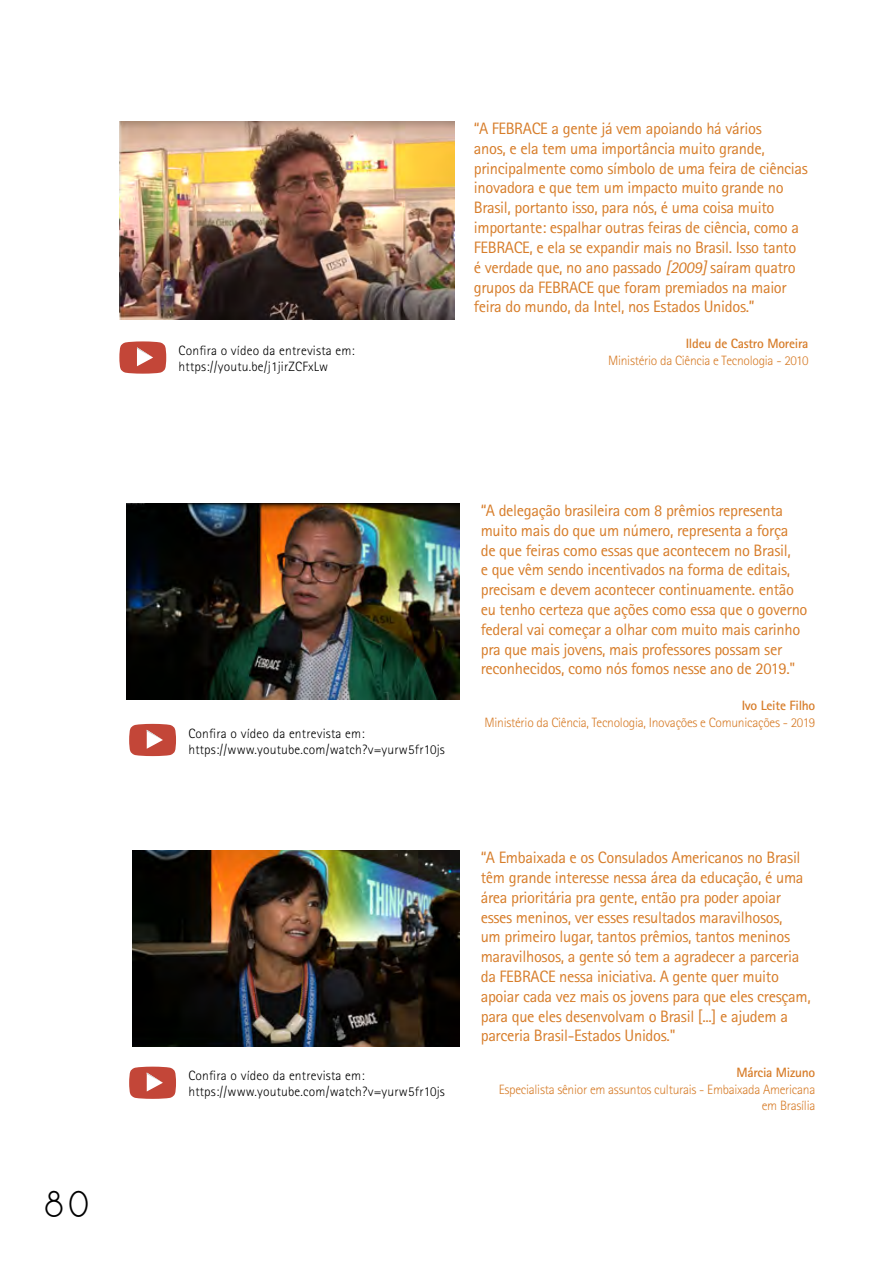
<style>
.page{position:relative;width:893px;height:1263px;background:#fff}
.page>*{position:absolute;margin:0;border:0;box-sizing:border-box;transform-origin:0 0}
.t1{font:37.5px "Quicksand";color:#000}
.t2{font:16.5px/19.8px "Rotis Sans Serif";letter-spacing:-.02em;color:#d77d2a}
.t3{font:300 13.5px/16.2px "Rotis Sans Serif";letter-spacing:.015em;color:#000}
.t4{font:300 13.5px/16.2px "Rotis Sans Serif";letter-spacing:-.02em;color:#d77d2a;text-align:right}
.t5{font:700 13.5px "Rotis Sans Serif";letter-spacing:-.02em;color:#d77d2a}
.s1{font-style:italic}
</style>
<div class="page">
<img style="left:119px;top:122px;width:335px;height:197px">
<svg style="left:119px;top:341px;width:47px;height:33px;background:#ce695e"></svg>
<img style="left:127px;top:503px;width:332px;height:197px">
<svg style="left:129px;top:724px;width:47px;height:32px;background:#cc6559"></svg>
<svg style="left:129px;top:1067px;width:47px;height:32px;background:#cc655a"></svg>
<img style="left:132px;top:850px;width:327px;height:196px">
<h1 class="t1" style="left:44px;top:1182px;width:52px">80</h1>
<p class="t3" style="left:179px;top:342px;width:178px">Confira o vídeo da entrevista em: https://youtu.be/j1jirZCFxLw</p>
<p class="t2" style="left:474px;top:118px;width:336px">“A FEBRACE a gente já vem apoiando há vários<br>anos, e ela tem uma importância muito grande, principalmente como símbolo de uma feira de ciências inovadora e que tem um impacto muito grande no Brasil, portanto isso, para nós, é uma coisa muito importante: espalhar outras feiras de ciência, como a FEBRACE, e ela se expandir mais no Brasil. Isso tanto<br>é verdade que, no ano passado <span class="s1">[2009]</span> saíram quatro grupos da FEBRACE que foram premiados na maior feira do mundo, da Intel, nos Estados Unidos.”</p>
<p class="t5" style="left:686px;top:335px;width:124px">Ildeu de Castro Moreira</p>
<p class="t4" style="left:608px;top:352px;width:202px">Ministério da Ciência e Tecnologia - 2010</p>
<p class="t3" style="left:188px;top:725px;width:258px">Confira o vídeo da entrevista em: https://www.youtube.com/watch?v=yurw5fr10js</p>
<p class="t2" style="left:481px;top:500px;width:328px">“A delegação brasileira com 8 prêmios representa muito mais do que um número, representa a força<br>de que feiras como essas que acontecem no Brasil,<br>e que vêm sendo incentivados na forma de editais, precisam e devem acontecer continuamente. então eu tenho certeza que ações como essa que o governo federal vai começar a olhar com muito mais carinho pra que mais jovens, mais professores possam ser reconhecidos, como nós fomos nesse ano de 2019."</p>
<p class="t5" style="left:742px;top:697px;width:75px">Ivo Leite Filho</p>
<p class="t4" style="left:485px;top:714px;width:332px">Ministério da Ciência, Tecnologia, Inovações e Comunicações - 2019</p>
<p class="t3" style="left:188px;top:1067px;width:258px">Confira o vídeo da entrevista em: https://www.youtube.com/watch?v=yurw5fr10js</p>
<p class="t2" style="left:481px;top:847px;width:332px">“A Embaixada e os Consulados Americanos no Brasil têm grande interesse nessa área da educação, é uma área prioritária pra gente, então pra poder apoiar esses meninos, ver esses resultados maravilhosos,<br>um primeiro lugar, tantos prêmios, tantos meninos maravilhosos, a gente só tem a agradecer a parceria da FEBRACE nessa iniciativa. A gente quer muito apoiar cada vez mais os jovens para que eles cresçam, para que eles desenvolvam o Brasil [...] e ajudem a parceria Brasil-Estados Unidos."</p>
<p class="t5" style="left:736px;top:1064px;width:81px">Márcia Mizuno</p>
<p class="t4" style="left:499px;top:1081px;width:318px">Especialista sênior em assuntos culturais - Embaixada Americana em Brasília</p>
</div>
